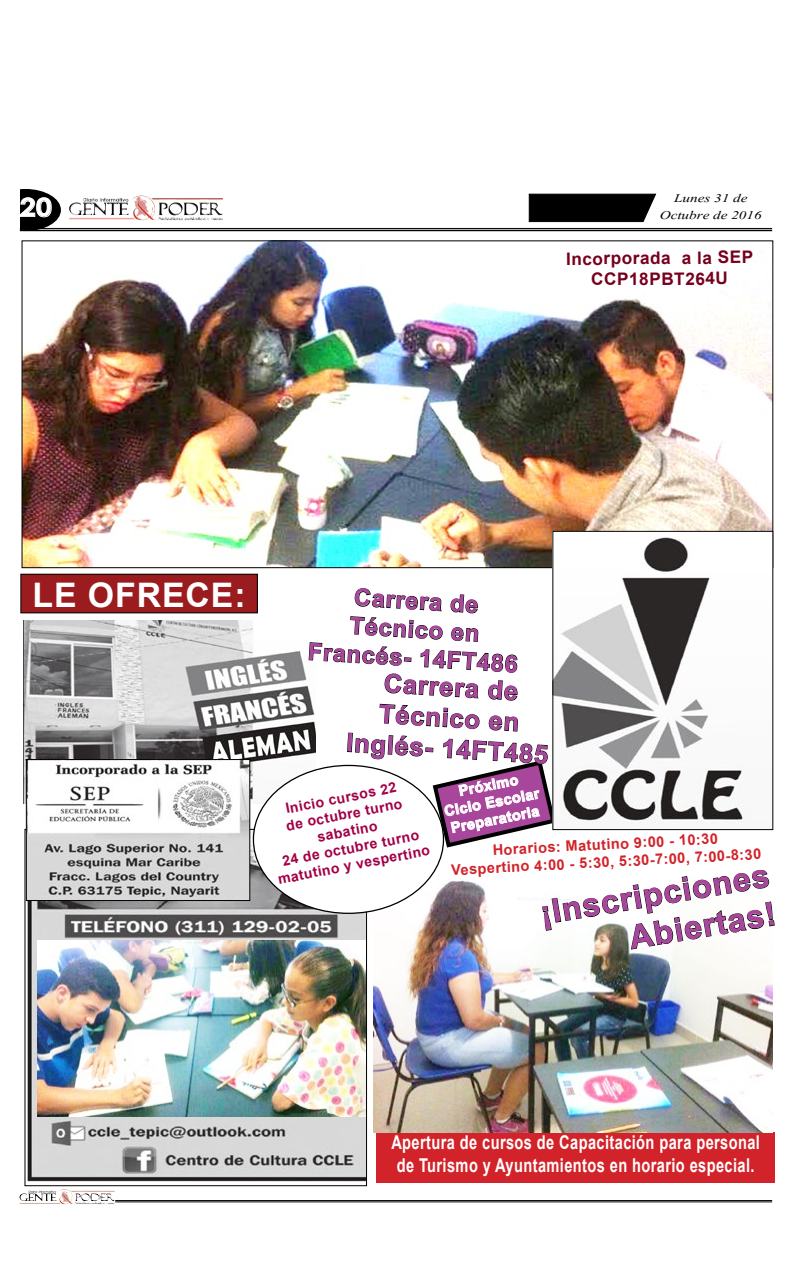
<style>
.page{position:relative;width:792px;height:1276px;background:#fff}
.page>*{position:absolute;margin:0;border:0;box-sizing:border-box;transform-origin:0 0}
.t1{font:700 33.8px "Arial";letter-spacing:.03em;color:#fff}
.t2{font:700 32.5px/39.5px "Arial";color:#a7469a;text-align:right}
.t3{font:700 25.6px/30.7px "Arial";color:#a7469a;text-align:center}
.t4{font:700 25.2px "Century Gothic";color:#fff;scale:1.14 1}
.t5{font:700 23.7px/28.5px "Arial";color:#a7469a;text-align:center}
.t6{font:700 19px/22.8px "Arial";letter-spacing:.03em;color:#fff;scale:.77 1}
.t7{font:700 17.3px/21px "Arial";color:#76001e;text-align:center}
.t8{font:700 14.6px/17.6px "Arial";color:#d2232a;text-align:center}
.t9{font:14.6px "Vijaya";color:#000;scale:1.29 1}
.t10{font:700 14.5px/17.4px "Arial";color:#fff;text-align:center}
.t11{font:700 14.1px/17px "Arial";color:#a20047;text-align:center}
</style>
<div class="page">
<img style="left:58px;top:1189px;width:14px;height:12px">
<img style="left:131px;top:196px;width:23px;height:20px">
<hr style="left:115px;top:1200px;width:657px;height:1px;background:#000">
<hr style="left:115px;top:1201px;width:657px;height:1px;background:#000">
<svg style="left:20px;top:189px;width:41px;height:41px;background:#454545"></svg>
<hr style="left:20px;top:228px;width:752px;height:1px;background:#000">
<hr style="left:20px;top:230px;width:752px;height:1px;background:#000">
<svg style="left:528px;top:193px;width:129px;height:30px;background:#1c1c1c"></svg>
<div style="left:377px;top:1132px;width:398px;height:50px;background:#d2232a"></div>
<img style="left:27px;top:831px;width:338px;height:351px">
<img style="left:373px;top:1007px;width:400px;height:125px">
<img style="left:23px;top:620px;width:286px;height:183px">
<img style="left:24px;top:242px;width:289px;height:324px">
<img style="left:28px;top:761px;width:220px;height:138px">
<div style="left:26px;top:759px;width:224px;height:142px;border:1px solid #000"></div>
<div style="left:21px;top:574px;width:236px;height:39px;background:#9b1c1f"></div>
<div style="left:20px;top:574px;width:238px;height:39px;border:1px solid #000"></div>
<div style="left:253px;top:765px;width:190px;height:148px;background:#fff;border-radius:50%"></div>
<img style="left:309px;top:247px;width:466px;height:760px">
<img style="left:37px;top:940px;width:328px;height:177px">
<h3 class="t4" style="left:20px;top:188px;width:30px">20</h3>
<p class="t9" style="left:674px;top:186px;width:58px">Lunes 31 de</p>
<p class="t9" style="left:660px;top:204px;width:81px">Octubre de 2016</p>
<p class="t7" style="left:566px;top:249px;width:189px;rotate:-1deg">Incorporada a la SEP<br>CCP18PBT264U</p>
<h1 class="t1" style="left:33px;top:571px;width:215px">LE OFRECE:</h1>
<p class="t5" style="left:312px;top:581px;width:212px;rotate:3deg">Carrera de<br>Técnico en<br>Francés- 14FT486</p>
<h3 class="t3" style="left:350px;top:667px;width:204px;rotate:3deg">Carrera de<br>Técnico en<br>Inglés- 14FT485</h3>
<p class="t11" style="left:264px;top:804px;width:156px;rotate:-11deg">Inicio cursos 22<br>de octubre turno sabatino<br>24 de octubre turno matutino y vespertino</p>
<p class="t10" style="left:439px;top:786px;width:98px;rotate:-11deg">Próximo<br>Ciclo Escolar<br>Preparatoria</p>
<p class="t8" style="left:450px;top:843px;width:312px;rotate:-3deg">Horarios: Matutino 9:00 - 10:30<br>Vespertino 4:00 - 5:30, 5:30-7:00, 7:00-8:30</p>
<h2 class="t2" style="left:537px;top:895px;width:233px;rotate:-10deg">¡Inscripciones<br>Abiertas!</h2>
<p class="t6" style="left:391px;top:1131px;width:480px">Apertura de cursos de Capacitación para personal de Turismo y Ayuntamientos en horario especial.</p>
</div>
